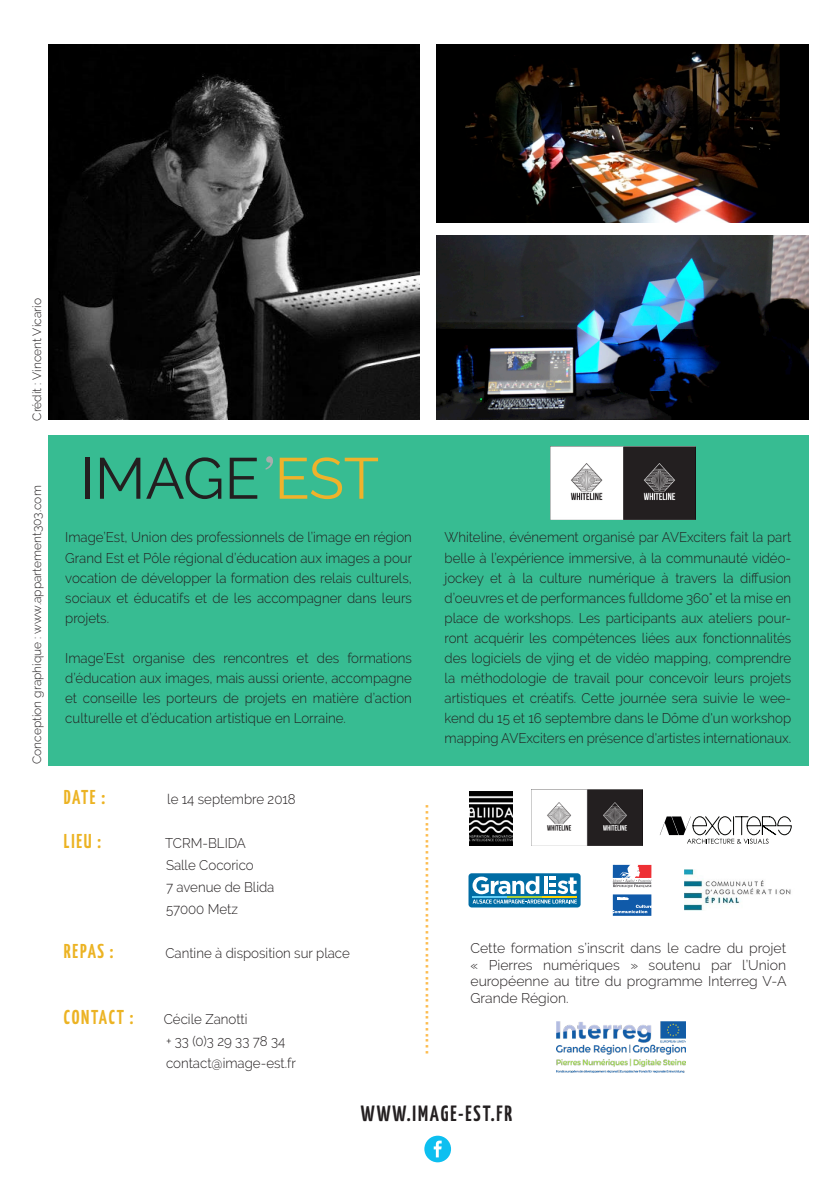
<style>
.page{position:relative;width:840px;height:1191px;background:#fff}
.page>*{position:absolute;margin:0;border:0;box-sizing:border-box;transform-origin:0 0}
.t1{font:700 22px "Yanone Kaffeesatz";letter-spacing:.09em;color:#231f20;scale:.95 1}
.t2{font:700 20px "Yanone Kaffeesatz";letter-spacing:.09em;color:#ecb323;scale:.95 1}
.t3{font:600 16px "ITC Franklin Gothic Std";color:#fdbb4b;scale:.95 1}
.t4{font:300 14px/20px "Raleway";color:#231f20;text-align:justify;scale:.95 1}
.t5{font:300 14px/16.8px "Raleway";color:#231f20;text-align:justify}
.t6{font:300 12px "Raleway";color:#231f20}
</style>
<div class="page">
<div style="left:48px;top:435px;width:759px;height:330px;background:#37bc92"></div>
<svg style="left:468px;top:873px;width:112px;height:34px"></svg>
<svg style="left:472px;top:876px;width:104px;height:27px"></svg>
<svg style="left:543px;top:876px;width:4px;height:17px"></svg>
<hr style="left:472px;top:896px;width:35px;height:1px;background:#63cdf3">
<hr style="left:507px;top:896px;width:34px;height:1px;background:#a6ce39">
<hr style="left:541px;top:896px;width:35px;height:1px;background:#fed503">
<img style="left:684px;top:869px;width:107px;height:42px">
<svg style="left:612px;top:865px;width:39px;height:22px"></svg>
<svg style="left:612px;top:894px;width:39px;height:21px"></svg>
<img style="left:436px;top:45px;width:371px;height:177px">
<img style="left:436px;top:236px;width:371px;height:183px">
<img style="left:48px;top:45px;width:372px;height:375px">
<hr style="left:86px;top:458px;width:4px;height:41px;background:#231f20">
<svg style="left:100px;top:458px;width:40px;height:41px"></svg>
<svg style="left:146px;top:457px;width:75px;height:42px"></svg>
<svg style="left:229px;top:458px;width:28px;height:41px"></svg>
<svg style="left:265px;top:456px;width:8px;height:13px"></svg>
<svg style="left:279px;top:457px;width:99px;height:42px"></svg>
<img style="left:469px;top:791px;width:43px;height:54px">
<div style="left:424px;top:1135px;width:27px;height:27px;background:#0dbff0;border-radius:50%"></div>
<svg style="left:433px;top:1140px;width:8px;height:17px"></svg>
<img style="left:556px;top:1022px;width:128px;height:50px">
<img style="left:550px;top:447px;width:145px;height:72px">
<img style="left:531px;top:790px;width:111px;height:56px">
<svg style="left:659px;top:816px;width:132px;height:27px"></svg>
<p class="t6" style="left:30px;top:420px;width:124px;rotate:-90deg">Crédit : Vincent Vicario</p>
<p class="t6" style="left:30px;top:764px;width:280px;rotate:-90deg">Conception graphique : www.appartement303.com</p>
<p class="t4" style="left:65px;top:527px;width:366px">Image’Est, Union des professionnels de l’image en région Grand Est et Pôle régional d’éducation aux images a pour vocation de développer la formation des relais culturels, sociaux et éducatifs et de les accompagner dans leurs projets.</p>
<p class="t4" style="left:65px;top:647px;width:366px">Image’Est organise des rencontres et des formations d’éducation aux images, mais aussi oriente, accompagne et conseille les porteurs de projets en matière d’action culturelle et d’éducation artistique en Lorraine.</p>
<p class="t4" style="left:444px;top:527px;width:366px">Whiteline, événement organisé par AVExciters fait la part belle à l’expérience immersive, à la communauté vidéo&shy;jockey et à la culture numérique à travers la diffusion d’oeuvres et de performances fulldome 360° et la mise en place de workshops. Les participants aux ateliers pour&shy;ront acquérir les compétences liées aux fonctionnalités des logiciels de vjing et de vidéo mapping, comprendre la méthodologie de travail pour concevoir leurs projets artistiques et créatifs. Cette journée sera suivie le wee&shy;kend du 15 et 16 septembre dans le Dôme d'un workshop mapping AVExciters en présence d'artistes internationaux.</p>
<p class="t2" style="left:64px;top:782px;width:45px">DATE :</p>
<p class="t4" style="left:167px;top:788px;width:137px">le 14 septembre 2018</p>
<p class="t2" style="left:64px;top:826px;width:41px">LIEU :</p>
<p class="t4" style="left:165px;top:832px;width:86px">TCRM-BLIDA</p>
<p class="t4" style="left:166px;top:854px;width:94px">Salle Cocorico</p>
<p class="t4" style="left:166px;top:876px;width:116px">7 avenue de Blida</p>
<p class="t4" style="left:166px;top:898px;width:77px">57000 Metz</p>
<p class="t2" style="left:64px;top:936px;width:54px">REPAS :</p>
<p class="t4" style="left:165px;top:942px;width:195px">Cantine à disposition sur place</p>
<p class="t2" style="left:64px;top:1002px;width:74px">CONTACT :</p>
<p class="t4" style="left:164px;top:1008px;width:90px">Cécile Zanotti</p>
<p class="t4" style="left:166px;top:1030px;width:127px">+ 33 (0)3 29 33 78 34</p>
<p class="t4" style="left:166px;top:1052px;width:138px">contact@image-est.fr</p>
<p class="t3" style="left:440px;top:804px;width:264px;rotate:90deg">............................................</p>
<p class="t5" style="left:470px;top:939px;width:317px">Cette formation s’inscrit dans le cadre du projet « Pierres numériques » soutenu par l’Union européenne au titre du programme Interreg V-A Grande Région.</p>
<p class="t1" style="left:360px;top:1098px;width:161px">WWW.IMAGE-EST.FR</p>
</div>
